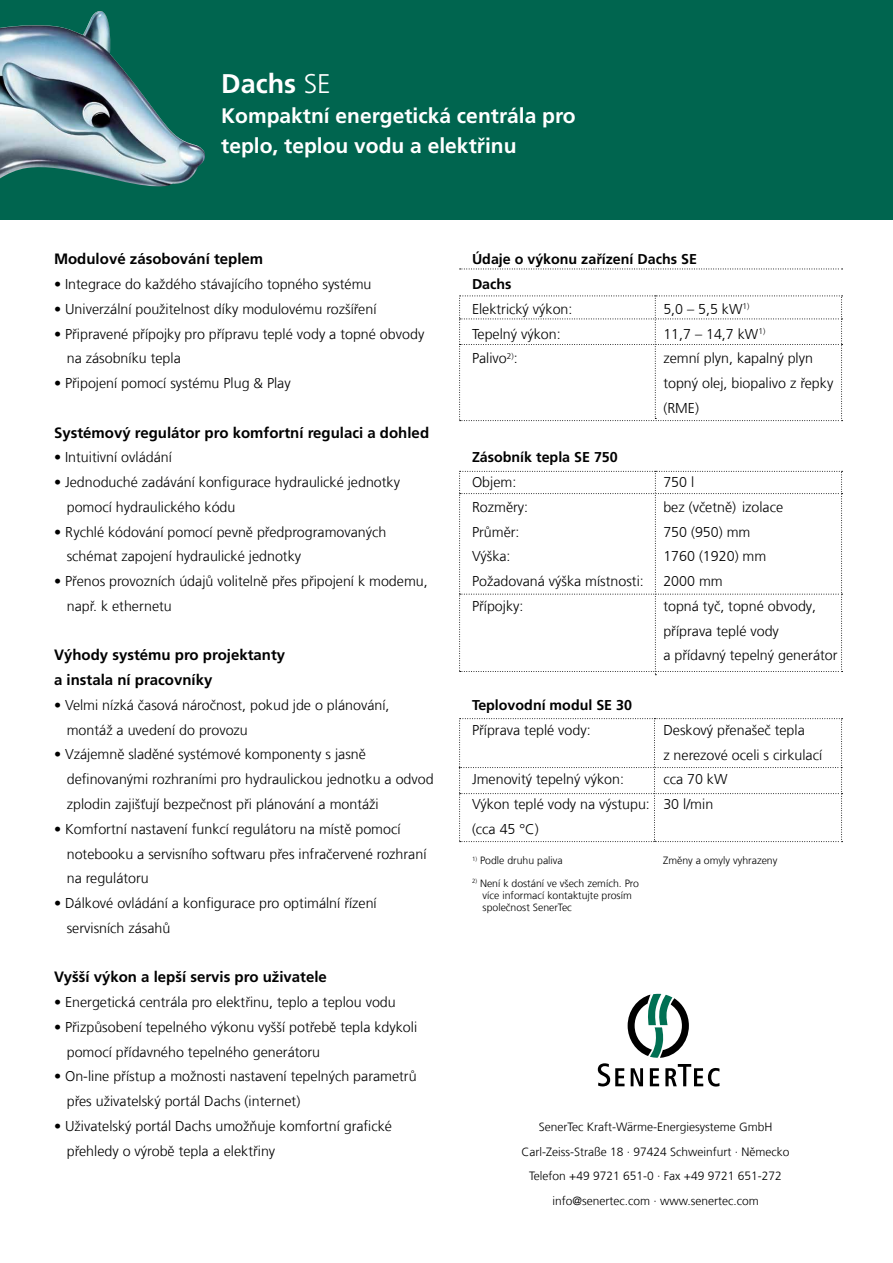
<style>
.page{position:relative;width:893px;height:1263px;background:#fff}
.page>*{position:absolute;margin:0;border:0;box-sizing:border-box;transform-origin:0 0}
.t1{font:700 27px "Frutiger";color:#fff}
.t2{font:700 21px/30px "Frutiger LT Com";color:#fff}
.t3{font:700 15px/24.8px "Frutiger";color:#000}
.t4{font:300 14.25px/24.8px "Frutiger LT Com";color:#000}
.t5{font:700 14.25px/24.8px "Frutiger LT Com";color:#000}
.t6{font:300 12px/24.8px "Frutiger LT Com";color:#000;text-align:center}
.t7{font:300 10.5px/12px "Frutiger LT Com";color:#000}
.s1{font-weight:300}
</style>
<div class="page">
<div style="left:0;top:0;width:893px;height:219px;background:#00654f"></div>
<img style="left:0;top:11px;width:205px;height:176px">
<svg style="left:598px;top:994px;width:122px;height:92px"></svg>
<svg style="left:459px;top:471px;width:384px;height:204px"></svg>
<svg style="left:460px;top:269px;width:383px;height:1px"></svg>
<svg style="left:459px;top:296px;width:384px;height:125px"></svg>
<svg style="left:459px;top:718px;width:384px;height:124px"></svg>
<h1 class="t1" style="left:221px;top:68px;width:111px">Dachs <span class="s1">SE</span></h1>
<h2 class="t2" style="left:221px;top:101px;width:356px">Kompaktní energetická centrála pro teplo, teplou vodu a elektřinu</h2>
<p class="t3" style="left:54px;top:247px;width:211px">Modulové zásobování teplem</p>
<p class="t4" style="left:54px;top:272px;width:319px">• Integrace do každého stávajícího topného systému</p>
<p class="t4" style="left:54px;top:297px;width:324px">• Univerzální použitelnost díky modulovému rozšíření</p>
<p class="t4" style="left:67px;top:321px;width:359px;text-indent:-13px">• Připravené přípojky pro přípravu teplé vody a topné obvody na zásobníku tepla</p>
<p class="t4" style="left:54px;top:371px;width:238px">• Připojení pomocí systému Plug &amp; Play</p>
<p class="t3" style="left:54px;top:420px;width:377px">Systémový regulátor pro komfortní regulaci a dohled</p>
<p class="t4" style="left:54px;top:445px;width:119px">• Intuitivní ovládání</p>
<p class="t4" style="left:67px;top:470px;width:335px;text-indent:-13px">• Jednoduché zadávání konfigurace hydraulické jednotky pomocí hydraulického kódu</p>
<p class="t4" style="left:67px;top:519px;width:321px;text-indent:-13px">• Rychlé kódování pomocí pevně předprogramovaných schémat zapojení hydraulické jednotky</p>
<p class="t4" style="left:67px;top:569px;width:363px;text-indent:-13px">• Přenos provozních údajů volitelně přes připojení k modemu, např. k ethernetu</p>
<p class="t3" style="left:54px;top:643px;width:233px">Výhody systému pro projektanty a instalační pracovníky</p>
<p class="t4" style="left:67px;top:693px;width:324px;text-indent:-13px">• Velmi nízká časová náročnost, pokud jde o plánování, montáž a uvedení do provozu</p>
<p class="t4" style="left:67px;top:742px;width:368px;text-indent:-13px">• Vzájemně sladěné systémové komponenty s jasně definovanými rozhraními pro hydraulickou jednotku a odvod zplodin zajišťují bezpečnost při plánování a montáži</p>
<p class="t4" style="left:67px;top:816px;width:361px;text-indent:-13px">• Komfortní nastavení funkcí regulátoru na místě pomocí notebooku a servisního softwaru přes infračervené rozhraní na regulátoru</p>
<p class="t4" style="left:67px;top:891px;width:312px;text-indent:-13px">• Dálkové ovládání a konfigurace pro optimální řízení servisních zásahů</p>
<p class="t3" style="left:54px;top:964px;width:274px">Vyšší výkon a lepší servis pro uživatele</p>
<p class="t4" style="left:54px;top:990px;width:343px">• Energetická centrála pro elektřinu, teplo a teplou vodu</p>
<p class="t4" style="left:67px;top:1014px;width:352px;text-indent:-13px">• Přizpůsobení tepelného výkonu vyšší potřebě tepla kdykoli pomocí přídavného tepelného generátoru</p>
<p class="t4" style="left:67px;top:1064px;width:351px;text-indent:-13px">• On-line přístup a možnosti nastavení tepelných parametrů přes uživatelský portál Dachs (internet)</p>
<p class="t4" style="left:67px;top:1113px;width:327px;text-indent:-13px">• Uživatelský portál Dachs umožňuje komfortní grafické přehledy o výrobě tepla a elektřiny</p>
<p class="t5" style="left:472px;top:247px;width:226px">Údaje o výkonu zařízení Dachs SE<br>Dachs</p>
<p class="t4" style="left:472px;top:297px;width:102px">Elektrický výkon:</p>
<p class="t4" style="left:663px;top:297px;width:88px">5,0 – 5,5 kW<sup>1)</sup></p>
<p class="t4" style="left:472px;top:321px;width:90px">Tepelný výkon:</p>
<p class="t4" style="left:663px;top:321px;width:103px">11,7 – 14,7 kW<sup>1)</sup></p>
<p class="t4" style="left:472px;top:346px;width:47px">Palivo<sup>2)</sup>:</p>
<p class="t4" style="left:663px;top:346px;width:171px">zemní plyn, kapalný plyn topný olej, biopalivo z řepky (RME)</p>
<p class="t5" style="left:472px;top:445px;width:147px">Zásobník tepla SE 750</p>
<p class="t4" style="left:472px;top:470px;width:46px">Objem:</p>
<p class="t4" style="left:663px;top:470px;width:32px">750 l</p>
<p class="t4" style="left:472px;top:495px;width:58px">Rozměry:</p>
<p class="t4" style="left:663px;top:495px;width:121px">bez (včetně) izolace</p>
<p class="t4" style="left:472px;top:519px;width:49px">Průměr:</p>
<p class="t4" style="left:663px;top:519px;width:89px">750 (950) mm</p>
<p class="t4" style="left:472px;top:544px;width:40px">Výška:</p>
<p class="t4" style="left:663px;top:544px;width:104px">1760 (1920) mm</p>
<p class="t4" style="left:472px;top:569px;width:173px">Požadovaná výška místnosti:</p>
<p class="t4" style="left:663px;top:569px;width:61px">2000 mm</p>
<p class="t4" style="left:472px;top:594px;width:53px">Přípojky:</p>
<p class="t4" style="left:663px;top:594px;width:176px">topná tyč, topné obvody, příprava teplé vody<br>a přídavný tepelný generátor</p>
<p class="t5" style="left:472px;top:693px;width:161px">Teplovodní modul SE 30</p>
<p class="t4" style="left:472px;top:717px;width:120px">Příprava teplé vody:</p>
<p class="t4" style="left:663px;top:717px;width:160px">Deskový přenašeč tepla<br>z nerezové oceli s cirkulací</p>
<p class="t4" style="left:472px;top:767px;width:153px">Jmenovitý tepelný výkon:</p>
<p class="t4" style="left:472px;top:767px;width:257px;text-indent:191px">cca 70 kW<br>Výkon teplé vody na výstupu: 30 l/min (cca 45 °C)</p>
<p class="t7" style="left:663px;top:855px;width:116px">Změny a omyly vyhrazeny</p>
<p class="t7" style="left:472px;top:855px;width:92px"><sup>1)</sup> Podle druhu paliva</p>
<p class="t7" style="left:483px;top:877px;width:158px;text-indent:-11px"><sup>2)</sup> Není k dostání ve všech zemích. Pro více informací kontaktujte prosím společnost SenerTec</p>
<p class="t6" style="left:521px;top:1114px;width:270px">SenerTec Kraft-Wärme-Energiesysteme GmbH Carl-Zeiss-Straße 18 · 97424 Schweinfurt · Německo Telefon +49 9721 651-0 · Fax +49 9721 651-272 info@senertec.com · www.senertec.com</p>
</div>
